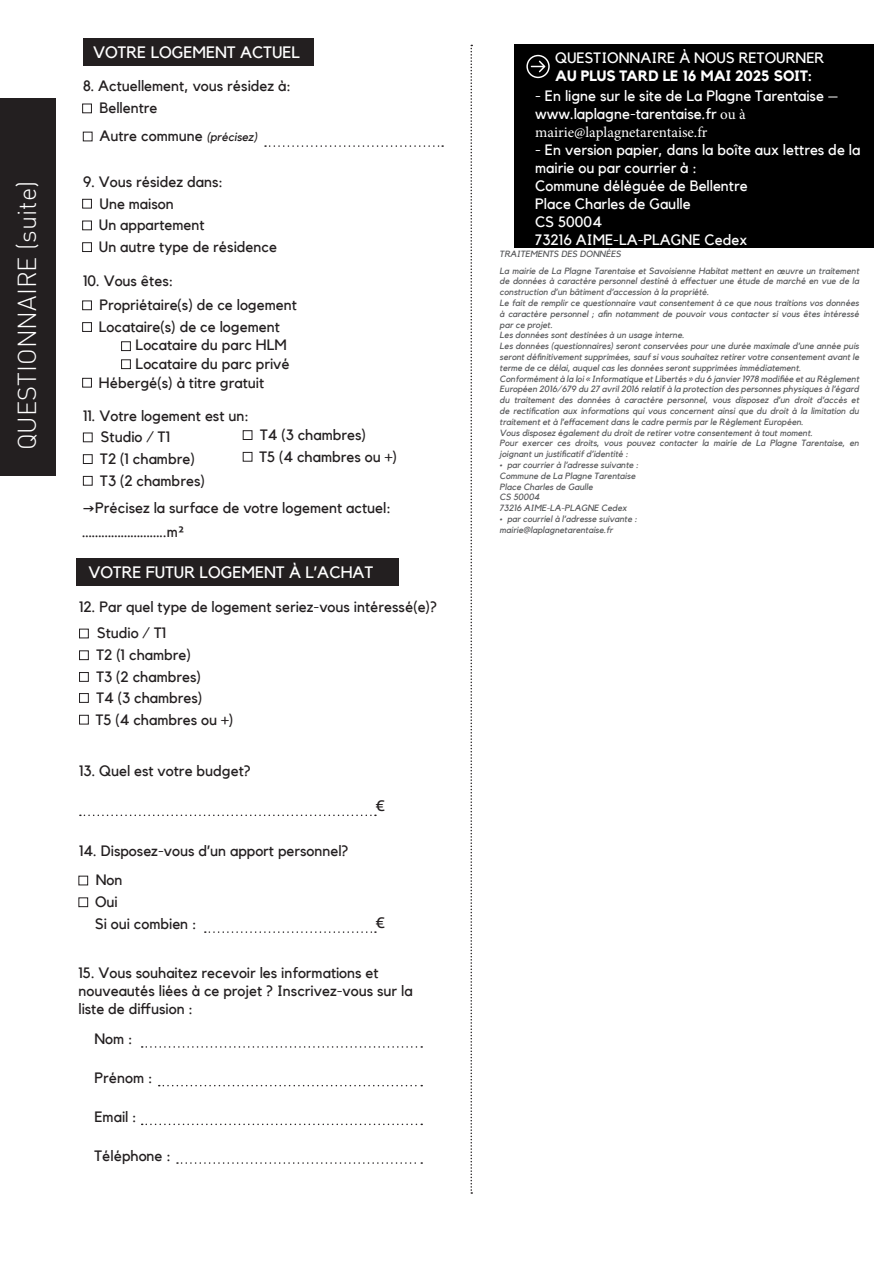
<style>
.page{position:relative;width:893px;height:1263px;background:#fff}
.page>*{position:absolute;margin:0;border:0;box-sizing:border-box;transform-origin:0 0}
.t1{font:300 25.5px "DIN Alternate";color:#fff}
.t2{font:16.5px "Kollektif";color:#fff}
.t3{font:15px/18px "Kollektif";color:#231f20}
.t4{font:15px/18px "Kollektif";color:#fff}
.t5{font:15px "Aller";color:#231f20}
.t6{font:italic 9px/10.8px "Kollektif";color:#57585a;text-align:justify}
.s1{font-style:italic;font-size:12px}
.s2{font-family:"Aller"}
.s3{font-weight:700}
.s4{font-family:"Minion Pro"}
</style>
<div class="page">
<div style="left:83px;top:38px;width:231px;height:27px;background:#231f20"></div>
<div style="left:77px;top:559px;width:322px;height:27px;background:#231f20"></div>
<div style="left:82px;top:301px;width:10px;height:9px;border:1px solid #231f20"></div>
<div style="left:82px;top:199px;width:10px;height:9px;border:1px solid #231f20"></div>
<div style="left:82px;top:322px;width:10px;height:10px;border:1px solid #231f20"></div>
<div style="left:121px;top:359px;width:10px;height:10px;border:1px solid #231f20"></div>
<div style="left:121px;top:341px;width:10px;height:10px;border:1px solid #231f20"></div>
<div style="left:82px;top:221px;width:10px;height:9px;border:1px solid #231f20"></div>
<div style="left:82px;top:242px;width:10px;height:10px;border:1px solid #231f20"></div>
<div style="left:82px;top:378px;width:10px;height:9px;border:1px solid #231f20"></div>
<svg style="left:470px;top:45px;width:2px;height:1149px"></svg>
<svg style="left:265px;top:145px;width:178px;height:2px"></svg>
<svg style="left:80px;top:814px;width:296px;height:2px"></svg>
<div style="left:82px;top:104px;width:10px;height:9px;border:1px solid #231f20"></div>
<div style="left:83px;top:132px;width:9px;height:9px;border:1px solid #231f20"></div>
<div style="left:83px;top:433px;width:10px;height:9px;border:1px solid #231f20"></div>
<div style="left:243px;top:430px;width:9px;height:10px;border:1px solid #231f20"></div>
<div style="left:83px;top:454px;width:10px;height:10px;border:1px solid #231f20"></div>
<div style="left:243px;top:452px;width:9px;height:10px;border:1px solid #231f20"></div>
<div style="left:83px;top:476px;width:10px;height:10px;border:1px solid #231f20"></div>
<div style="left:79px;top:629px;width:10px;height:9px;border:1px solid #231f20"></div>
<div style="left:79px;top:693px;width:10px;height:10px;border:1px solid #231f20"></div>
<div style="left:79px;top:650px;width:10px;height:10px;border:1px solid #231f20"></div>
<div style="left:79px;top:715px;width:10px;height:9px;border:1px solid #231f20"></div>
<div style="left:79px;top:672px;width:10px;height:10px;border:1px solid #231f20"></div>
<svg style="left:205px;top:931px;width:171px;height:2px"></svg>
<svg style="left:142px;top:1046px;width:280px;height:2px"></svg>
<svg style="left:159px;top:1085px;width:263px;height:1px"></svg>
<svg style="left:142px;top:1123px;width:280px;height:2px"></svg>
<svg style="left:177px;top:1162px;width:245px;height:2px"></svg>
<div style="left:78px;top:876px;width:10px;height:9px;border:1px solid #231f20"></div>
<div style="left:78px;top:897px;width:10px;height:10px;border:1px solid #231f20"></div>
<div style="left:514px;top:44px;width:359px;height:204px;background:#000"></div>
<div style="left:0;top:98px;width:55px;height:377px;background:#231f20"></div>
<svg style="left:526px;top:55px;width:24px;height:23px"></svg>
<p class="t1" style="left:11px;top:450px;width:271px;rotate:-90deg">QUESTIONNAIRE (suite)</p>
<p class="t2" style="left:93px;top:42px;width:208px">VOTRE LOGEMENT ACTUEL</p>
<p class="t3" style="left:83px;top:77px;width:210px">8. Actuellement, vous résidez à:</p>
<p class="t3" style="left:99px;top:99px;width:60px">Bellentre</p>
<p class="t3" style="left:99px;top:127px;width:159px">Autre commune <span class="s1">(précisez)</span></p>
<p class="t3" style="left:83px;top:173px;width:142px">9. Vous résidez dans:</p>
<p class="t3" style="left:99px;top:194px;width:76px">Une maison</p>
<p class="t3" style="left:99px;top:216px;width:107px">Un appartement</p>
<p class="t3" style="left:99px;top:238px;width:180px">Un autre type de résidence</p>
<p class="t3" style="left:83px;top:272px;width:92px">10. Vous êtes:</p>
<p class="t3" style="left:99px;top:296px;width:199px">Propriétaire(s) de ce logement</p>
<p class="t3" style="left:99px;top:318px;width:182px">Locataire(s) de ce logement</p>
<p class="t3" style="left:136px;top:336px;width:153px">Locataire du parc HLM</p>
<p class="t3" style="left:136px;top:355px;width:156px">Locataire du parc privé</p>
<p class="t3" style="left:99px;top:373px;width:167px">Hébergé(s) à titre gratuit</p>
<p class="t3" style="left:83px;top:407px;width:168px">11. Votre logement est un:</p>
<p class="t3" style="left:101px;top:428px;width:71px">Studio / T1</p>
<p class="t3" style="left:260px;top:426px;width:108px">T4 (3 chambres)</p>
<p class="t3" style="left:100px;top:450px;width:96px">T2 (1 chambre)</p>
<p class="t3" style="left:259px;top:447px;width:139px">T5 (4 chambres ou +)</p>
<p class="t3" style="left:100px;top:471px;width:106px">T3 (2 chambres)</p>
<p class="t3" style="left:82px;top:496px;width:310px;line-height:24px">→Précisez la surface de votre logement actuel: ……………………..m<span class="s2">²</span></p>
<p class="t2" style="left:88px;top:563px;width:286px">VOTRE FUTUR LOGEMENT À L’ACHAT</p>
<p class="t3" style="left:79px;top:597px;width:359px">12. Par quel type de logement seriez-vous intéressé(e)?</p>
<p class="t3" style="left:97px;top:624px;width:71px">Studio / T1</p>
<p class="t3" style="left:96px;top:646px;width:96px">T2 (1 chambre)</p>
<p class="t3" style="left:96px;top:667px;width:106px">T3 (2 chambres)</p>
<p class="t3" style="left:96px;top:688px;width:108px">T4 (3 chambres)</p>
<p class="t3" style="left:96px;top:710px;width:139px">T5 (4 chambres ou +)</p>
<p class="t3" style="left:79px;top:762px;width:173px">13. Quel est votre budget?</p>
<p class="t3" style="left:79px;top:842px;width:271px">14. Disposez-vous d’un apport personnel?</p>
<p class="t3" style="left:96px;top:871px;width:28px">Non</p>
<p class="t3" style="left:95px;top:893px;width:24px">Oui</p>
<p class="t3" style="left:95px;top:914px;width:103px">Si oui combien :</p>
<p class="t5" style="left:376px;top:797px;width:10px">€</p>
<p class="t5" style="left:376px;top:914px;width:10px">€</p>
<p class="t3" style="left:78px;top:964px;width:336px">15. Vous souhaitez recevoir les informations et nouveautés liées à ce projet ? Inscrivez-vous sur la liste de diffusion :</p>
<p class="t3" style="left:94px;top:1030px;width:40px">Nom :</p>
<p class="t3" style="left:94px;top:1069px;width:60px">Prénom :</p>
<p class="t3" style="left:94px;top:1108px;width:44px">Email :</p>
<p class="t3" style="left:94px;top:1147px;width:78px">Téléphone :</p>
<p class="t4" style="left:555px;top:49px;width:271px">QUESTIONNAIRE À NOUS RETOURNER<br><span class="s3">AU PLUS TARD LE 16 MAI 2025 SOIT:</span></p>
<p class="t4" style="left:535px;top:86px;width:305px">- En ligne sur le site de La Plagne Tarentaise – www.laplagne-tarentaise.fr <span class="s4">ou à mairie@laplagnetarentaise.fr</span></p>
<p class="t4" style="left:535px;top:140px;width:327px">- En version papier, dans la boîte aux lettres de la mairie ou par courrier à :<br>Commune déléguée de Bellentre<br>Place Charles de Gaulle<br>CS 50004<br>73216 AIME-LA-PLAGNE Cedex</p>
<p class="t6" style="left:500px;top:249px;width:123px">TRAITEMENTS DES DONNÉES</p>
<p class="t6" style="left:500px;top:265px;width:361px">La mairie de La Plagne Tarentaise et Savoisienne Habitat mettent en œuvre un traitement de données à caractère personnel destiné à effectuer une étude de marché en vue de la construction d’un bâtiment d’accession à la propriété.</p>
<p class="t6" style="left:500px;top:297px;width:361px">Le fait de remplir ce questionnaire vaut consentement à ce que nous traitions vos données à caractère personnel ; afin notamment de pouvoir vous contacter si vous êtes intéressé par ce projet.</p>
<p class="t6" style="left:500px;top:330px;width:186px">Les données sont destinées à un usage interne.</p>
<p class="t6" style="left:500px;top:341px;width:361px">Les données (questionnaires) seront conservées pour une durée maximale d’une année puis seront définitivement supprimées, sauf si vous souhaitez retirer votre consentement avant le terme de ce délai, auquel cas les données seront supprimées immédiatement.</p>
<p class="t6" style="left:500px;top:373px;width:361px">Conformément à la loi « Informatique et Libertés » du 6 janvier 1978 modifiée et au Règlement Européen 2016/679 du 27 avril 2016 relatif à la protection des personnes physiques à l’égard du traitement des données à caractère personnel, vous disposez d’un droit d’accès et de rectification aux informations qui vous concernent ainsi que du droit à la limitation du traitement et à l’effacement dans le cadre permis par le Règlement Européen.</p>
<p class="t6" style="left:500px;top:427px;width:314px">Vous disposez également du droit de retirer votre consentement à tout moment.</p>
<p class="t6" style="left:500px;top:438px;width:361px">Pour exercer ces droits, vous pouvez contacter la mairie de La Plagne Tarentaise, en joignant un justificatif d’identité :</p>
<p class="t6" style="left:500px;top:459px;width:141px;text-align:left">• par courrier à l’adresse suivante :<br>Commune de La Plagne Tarentaise<br>Place Charles de Gaulle<br>CS 50004<br>73216 AIME-LA-PLAGNE Cedex</p>
<p class="t6" style="left:500px;top:513px;width:139px">• par courriel à l’adresse suivante : mairie@laplagnetarentaise.fr</p>
</div>
